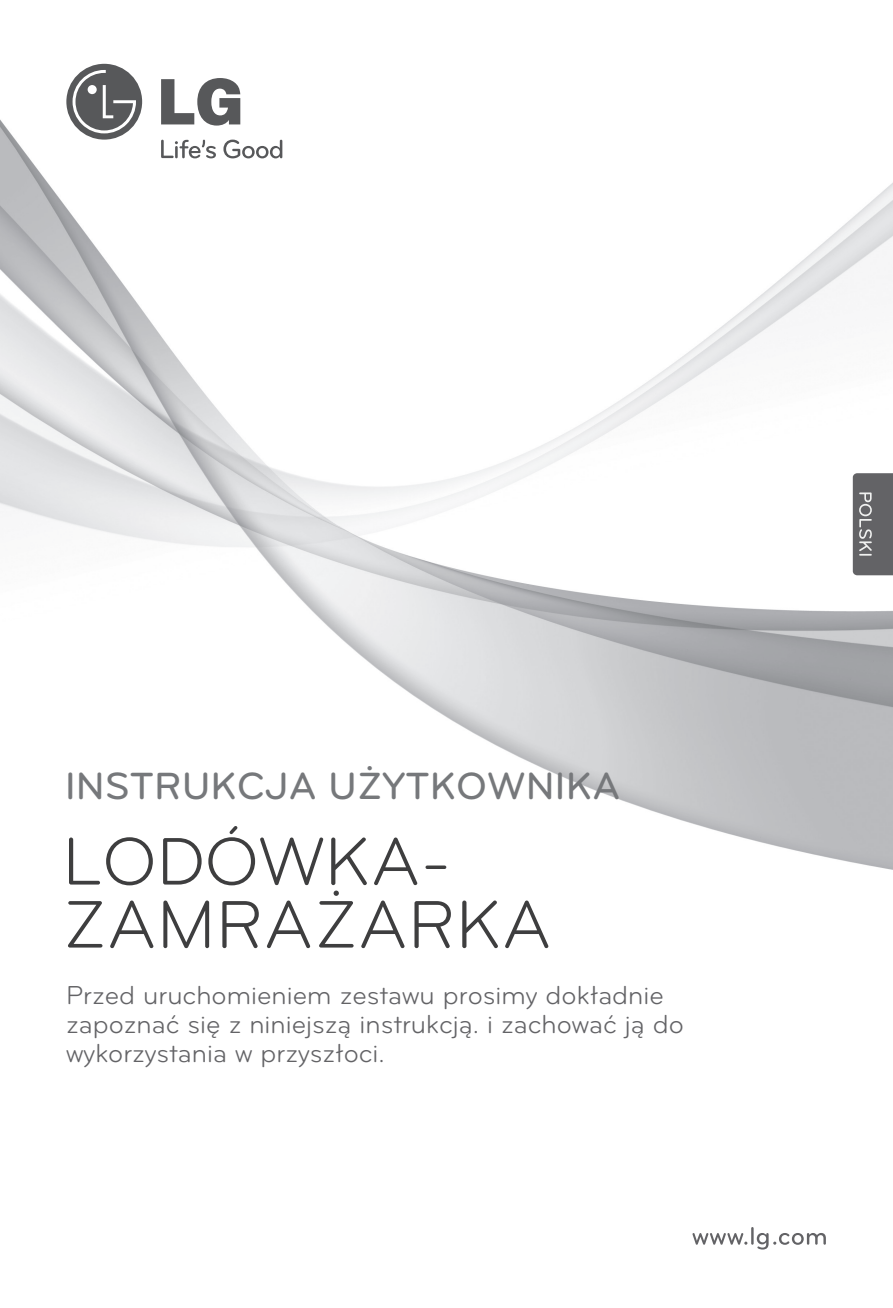
<style>
.page{position:relative;width:893px;height:1308px;background:#fff}
.page>*{position:absolute;margin:0;border:0;box-sizing:border-box;transform-origin:0 0}
.t1{font:69.75px/63px "Bryant LG";color:#3e3e3f}
.t2{font:500 39.38px "Bryant LG";color:#76787b}
.t3{font:27px/29.2px "Bryant LG";color:#636366}
</style>
<div class="page">
<img style="left:0;top:63px;width:893px;height:807px">
<svg style="left:692px;top:1227px;width:134px;height:22px"></svg>
<svg style="left:161px;top:140px;width:55px;height:18px"></svg>
<svg style="left:223px;top:140px;width:59px;height:18px"></svg>
<svg style="left:161px;top:78px;width:79px;height:48px"></svg>
<div style="left:66px;top:64px;width:76px;height:76px;background:#57585a;border-radius:50%"></div>
<svg style="left:73px;top:70px;width:63px;height:63px"></svg>
<svg style="left:853px;top:473px;width:40px;height:102px;background:#6c6c6f"></svg>
<h2 class="t2" style="left:65px;top:762px;width:557px">INSTRUKCJA UŻYTKOWNIKA</h2>
<h1 class="t1" style="left:62px;top:830px;width:491px">LODÓWKA-<br>ZAMRAŻARKA</h1>
<p class="t3" style="left:66px;top:980px;width:619px">Przed uruchomieniem zestawu prosimy dokładnie zapoznać się z niniejszą instrukcją. i zachować ją do wykorzystania w przyszłoci.</p>
</div>
